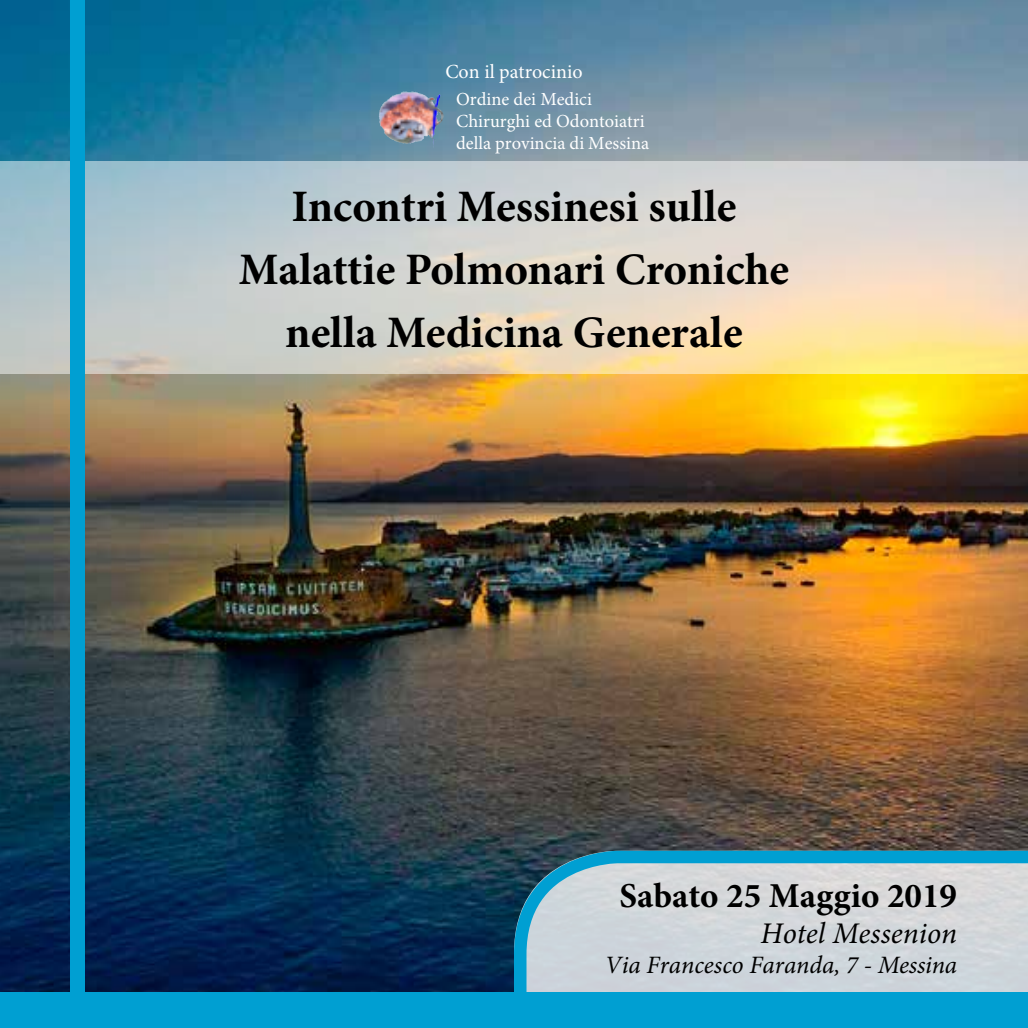
<style>
.page{position:relative;width:1028px;height:1028px;background:#fff}
.page>*{position:absolute;margin:0;border:0;box-sizing:border-box;transform-origin:0 0}
.t1{font:700 45px/62.5px "Minion Pro";letter-spacing:-.01em;color:#000;text-align:center}
.t2{font:700 35px "Minion Pro";color:#000}
.t3{font:italic 30px "Minion Pro";color:#000}
.t4{font:italic 25px "Minion Pro";color:#000}
.t5{font:20px "Minion Pro";color:#fff}
.t6{font:18.5px/22.2px "Minion Pro";color:#fff}
</style>
<div class="page">
<img style="left:0;top:0;width:1028px;height:992px">
<svg style="left:508px;top:844px;width:520px;height:148px;background:#afc4cd"></svg>
<div style="left:0;top:992px;width:1028px;height:36px;background:#009fd2"></div>
<svg style="left:0;top:161px;width:1028px;height:213px;background:#d4d3c7"></svg>
<img style="left:378px;top:91px;width:25px;height:43px">
<div style="left:71px;top:0;width:14px;height:1028px;background:#009fd2"></div>
<p class="t5" style="left:445px;top:58px;width:139px">Con il patrocinio</p>
<p class="t6" style="left:456px;top:88px;width:195px">Ordine dei Medici<br>Chirurghi ed Odontoiatri della provincia di Messina</p>
<p class="t1" style="left:239px;top:175px;width:552px">Incontri Messinesi sulle<br>Malattie Polmonari Croniche nella Medicina Generale</p>
<p class="t2" style="left:619px;top:871px;width:339px">Sabato 25 Maggio 2019</p>
<p class="t3" style="left:760px;top:913px;width:198px">Hotel Messenion</p>
<p class="t4" style="left:605px;top:948px;width:354px">Via Francesco Faranda, 7 - Messina</p>
</div>
